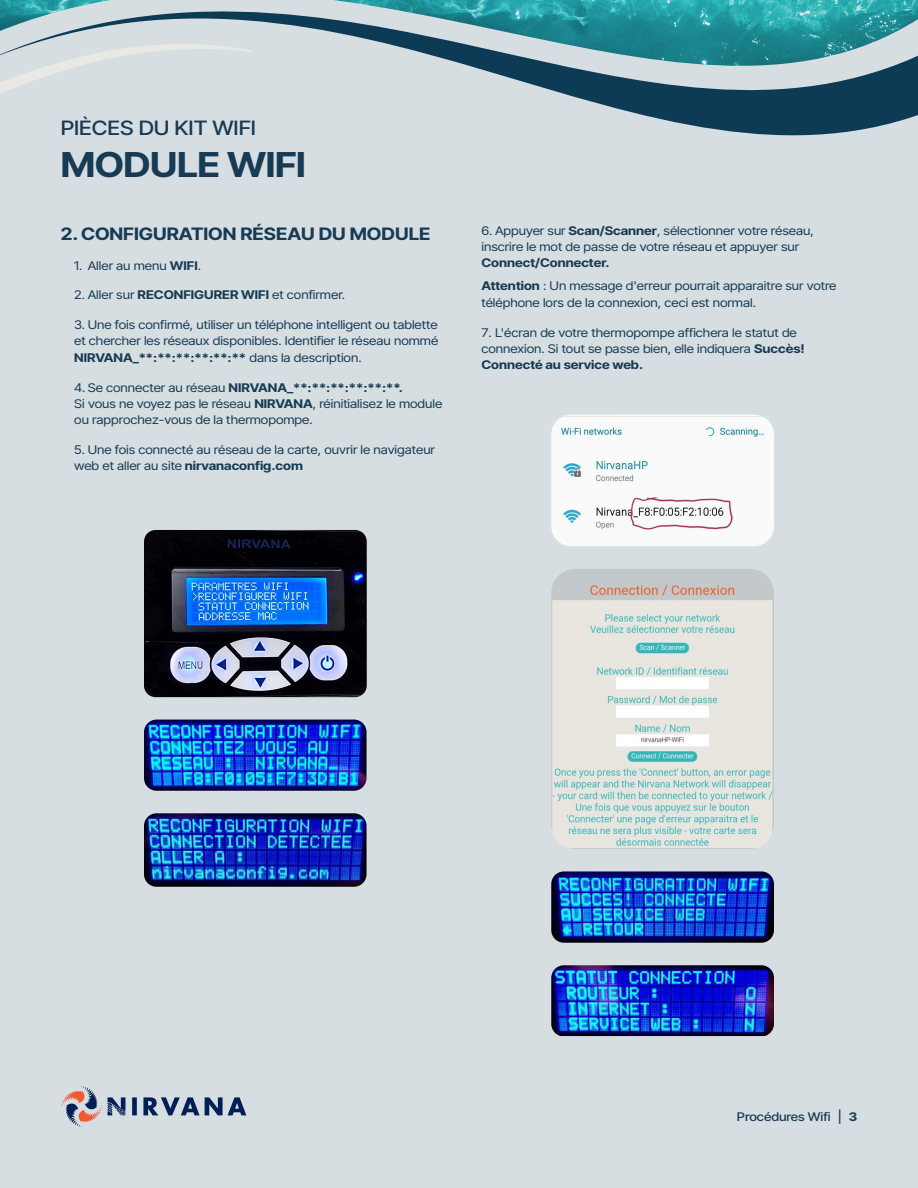
<style>
.page{position:relative;width:918px;height:1188px;background:#d7dee2}
.page>*{position:absolute;margin:0;border:0;box-sizing:border-box;transform-origin:0 0}
.t1{font:700 39px "Stage Grotesk";letter-spacing:-.01em;color:#173b54}
.Titre_entête{font:500 22.5px "Stage Grotesk";color:#173b54}
.t2{font:700 19.5px "Stage Grotesk";color:#173b54}
.t3{font:13.65px/16.4px "Stage Grotesk";color:#173b54}
.t4{font:500 13.5px "Stage Grotesk";color:#173b54}
.s1{font-weight:700}
</style>
<div class="page">
<svg style="left:0;top:0;width:918px;height:136px"></svg>
<svg style="left:0;top:31px;width:252px;height:82px"></svg>
<svg style="left:61px;top:1086px;width:41px;height:41px"></svg>
<svg style="left:108px;top:1097px;width:138px;height:18px"></svg>
<img style="left:144px;top:530px;width:223px;height:167px">
<img style="left:144px;top:720px;width:223px;height:71px">
<img style="left:144px;top:813px;width:223px;height:74px">
<img style="left:551px;top:415px;width:223px;height:131px">
<img style="left:551px;top:569px;width:223px;height:280px">
<img style="left:551px;top:871px;width:223px;height:72px">
<img style="left:551px;top:965px;width:223px;height:71px">
<p class="Titre_entête" style="left:61px;top:113px;width:197px">PIÈCES DU KIT WIFI</p>
<p class="t1" style="left:61px;top:139px;width:247px">MODULE WIFI</p>
<p class="t2" style="left:61px;top:221px;width:371px">2.CONFIGURATION RÉSEAU DU MODULE</p>
<p class="t3" style="left:74px;top:256px;width:128px">1. Aller au menu <span class="s1">WIFI</span>.</p>
<p class="t3" style="left:74px;top:286px;width:272px">2. Aller sur <span class="s1">RECONFIGURER WIFI</span> et confirmer.</p>
<p class="t3" style="left:74px;top:316px;width:366px;text-align:justify">3. Une fois confirmé, utiliser un téléphone intelligent ou tablette et chercher les réseaux disponibles. Identifier le réseau nommé <span class="s1">NIRVANA_**:**:**:**:**:**</span> dans la description.</p>
<p class="t3" style="left:74px;top:378px;width:370px">4. Se connecter au réseau <span class="s1">NIRVANA_**:**:**:**:**:**.<br></span>Si vous ne voyez pas le réseau <span class="s1">NIRVANA</span>, réinitialisez le module ou rapprochez-vous de la thermopompe.</p>
<p class="t3" style="left:74px;top:441px;width:362px">5. Une fois connecté au réseau de la carte, ouvrir le navigateur web et aller au site <span class="s1">nirvanaconfig.com</span></p>
<p class="t3" style="left:482px;top:222px;width:334px">6. Appuyer sur <span class="s1">Scan/Scanner</span>, sélectionner votre réseau, inscrire le mot de passe de votre réseau et appuyer sur<br><span class="s1">Connect/Connecter.</span></p>
<p class="t3" style="left:482px;top:277px;width:357px"><span class="s1">Attention</span> : Un message d'erreur pourrait apparaitre sur votre téléphone lors de la connexion, ceci est normal.</p>
<p class="t3" style="left:482px;top:323px;width:325px">7. L'écran de votre thermopompe affichera le statut de connexion. Si tout se passe bien, elle indiquera <span class="s1">Succès!<br>Connecté au service web.</span></p>
<p class="t4" style="left:737px;top:1107px;width:122px">Procédures Wifi | <span class="s1">3</span></p>
</div>
